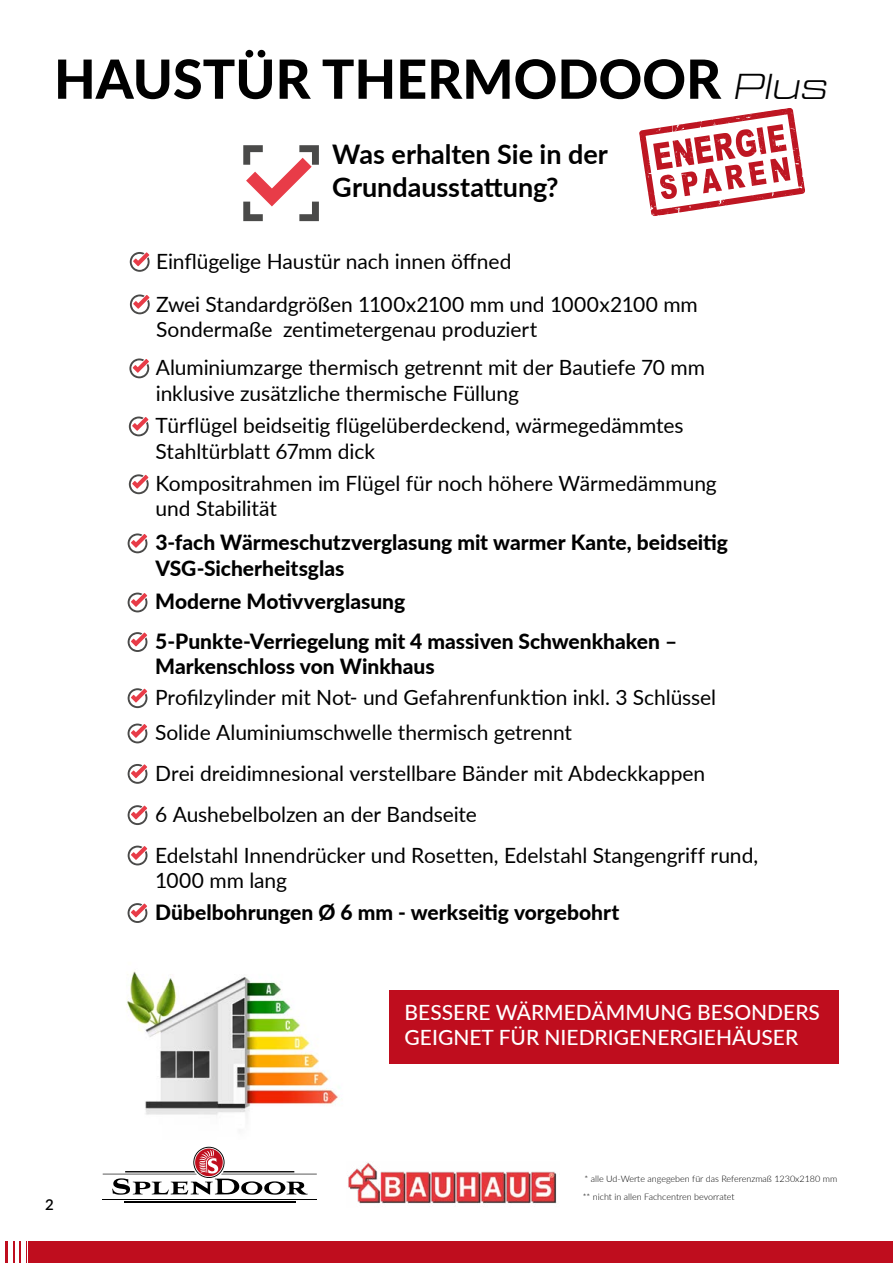
<style>
.page{position:relative;width:893px;height:1263px;background:#fff}
.page>*{position:absolute;margin:0;border:0;box-sizing:border-box;transform-origin:0 0}
.t1{font:800 54px "Lato";color:#000}
.t2{font:700 27px/32.4px "Lato";color:#000}
.t3{font:21px/40.8px "Lato";letter-spacing:-.005em;color:#000}
.t4{font:800 21px/25.2px "Lato";color:#000}
.t5{font:500 21px/25.2px "Lato";color:#fff}
.t6{font:600 15px "Lato";color:#000}
.t7{font:300 9px/17.9px "Lato";color:#000}
.s1{font-family:"Tactic Sans Exd Lgt It";font-weight:400;font-size:36px}
</style>
<div class="page">
<svg style="left:243px;top:145px;width:76px;height:76px"></svg>
<hr style="left:124px;top:1201px;width:171px;height:2px;background:#000">
<hr style="left:103px;top:1199px;width:214px;height:1px;background:#000">
<svg style="left:103px;top:1147px;width:214px;height:48px"></svg>
<img style="left:348px;top:1162px;width:209px;height:42px">
<div style="left:389px;top:990px;width:450px;height:74px;background:#bf0d1e"></div>
<svg style="left:130px;top:252px;width:20px;height:20px"></svg>
<svg style="left:130px;top:294px;width:20px;height:20px"></svg>
<svg style="left:129px;top:358px;width:20px;height:20px"></svg>
<svg style="left:129px;top:416px;width:20px;height:20px"></svg>
<svg style="left:128px;top:533px;width:19px;height:20px"></svg>
<svg style="left:128px;top:593px;width:19px;height:19px"></svg>
<svg style="left:128px;top:632px;width:19px;height:20px"></svg>
<svg style="left:128px;top:688px;width:19px;height:20px"></svg>
<svg style="left:128px;top:723px;width:19px;height:20px"></svg>
<svg style="left:128px;top:764px;width:19px;height:20px"></svg>
<svg style="left:128px;top:805px;width:19px;height:20px"></svg>
<svg style="left:128px;top:846px;width:19px;height:19px"></svg>
<svg style="left:129px;top:474px;width:20px;height:20px"></svg>
<svg style="left:128px;top:903px;width:19px;height:20px"></svg>
<svg style="left:639px;top:108px;width:166px;height:108px"></svg>
<img style="left:126px;top:971px;width:214px;height:145px">
<div style="left:0;top:1242px;width:893px;height:21px;background:#bf0d1e"></div>
<div style="left:0;top:1242px;width:5px;height:21px;background:#fff"></div>
<div style="left:8px;top:1242px;width:5px;height:21px;background:#fff"></div>
<hr style="left:16px;top:1242px;width:3px;height:21px;background:#fff">
<hr style="left:21px;top:1242px;width:2px;height:21px;background:#fff">
<svg style="left:25px;top:1242px;width:3px;height:21px"></svg>
<h1 class="t1" style="left:54px;top:39px;width:776px">HAUSTÜR THERMODOOR <span class="s1">Plus</span></h1>
<p class="t2" style="left:332px;top:137px;width:277px">Was erhalten Sie in der<br>Grundausstattung?</p>
<p class="t3" style="left:156px;top:239px;width:543px;line-height:42.6px">Einflügelige Haustür nach innen öffned<br>Zwei Standardgrößen 1100x2100 mm und 1000x2100 mm</p>
<p class="t3" style="left:156px;top:309px;width:551px;line-height:38.5px">Sondermaße zentimetergenau produziert<br>Aluminiumzarge thermisch getrennt mit der Bautiefe 70 mm</p>
<p class="t3" style="left:156px;top:376px;width:529px;line-height:32.8px">inklusive zusätzliche thermische Füllung<br>Türflügel beidseitig flügelüberdeckend, wärmegedämmtes</p>
<p class="t3" style="left:156px;top:430px;width:221px">Stahltürblatt 67mm dick</p>
<p class="t3" style="left:156px;top:470px;width:563px;line-height:25.2px">Kompositrahmen im Flügel für noch höhere Wärmedämmung und Stabilität</p>
<p class="t4" style="left:155px;top:529px;width:574px">3-fach Wärmeschutzverglasung mit warmer Kante, beidseitig<br>VSG-Sicherheitsglas</p>
<p class="t4" style="left:155px;top:581px;width:524px;line-height:39.6px">Moderne Motivverglasung<br>5-Punkte-Verriegelung mit 4 massiven Schwenkhaken –</p>
<p class="t4" style="left:155px;top:653px;width:281px">Markenschloss von Winkhaus</p>
<p class="t3" style="left:155px;top:679px;width:563px;line-height:35.1px">Profilzylinder mit Not- und Gefahrenfunktion inkl. 3 Schlüssel<br>Solide Aluminiumschwelle thermisch getrennt</p>
<p class="t3" style="left:155px;top:752px;width:605px">Drei dreidimnesional verstellbare Bänder mit Abdeckkappen<br>6 Aushebelbolzen an der Bandseite<br>Edelstahl Innendrücker und Rosetten, Edelstahl Stangengriff rund,</p>
<p class="t3" style="left:155px;top:859px;width:134px">1000 mm lang</p>
<p class="t4" style="left:155px;top:899px;width:466px">Dübelbohrungen Ø 6 mm - werkseitig vorgebohrt</p>
<p class="t6" style="left:45px;top:1193px;width:10px">2</p>
<p class="t5" style="left:405px;top:999px;width:417px">BESSERE WÄRMEDÄMMUNG BESONDERS<br>GEIGNET FÜR NIEDRIGENERGIEHÄUSER</p>
<p class="t7" style="left:583px;top:1169px;width:256px">* alle Ud-Werte angegeben für das Referenzmaß 1230x2180 mm ** nicht in allen Fachcentren bevorratet</p>
</div>
